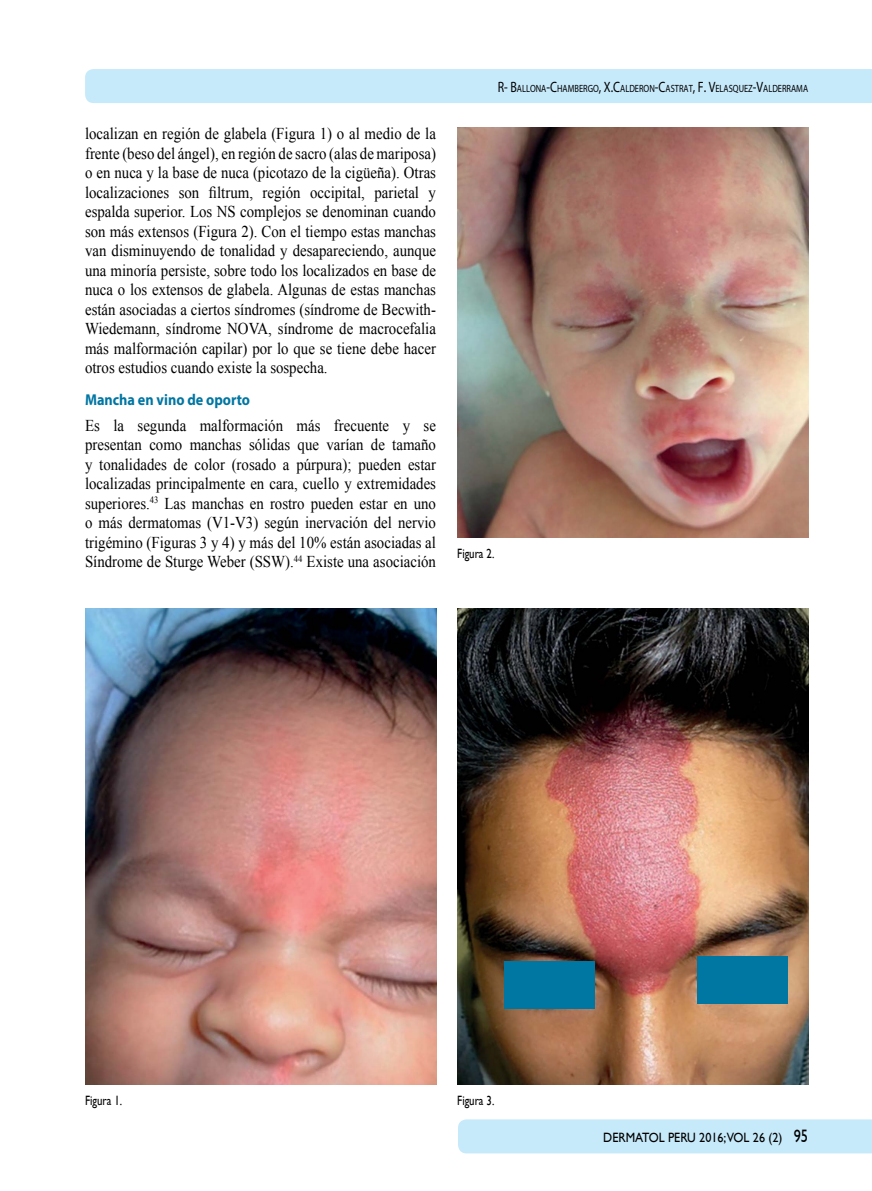
<style>
.page{position:relative;width:872px;height:1191px;background:#fff}
.page>*{position:absolute;margin:0;border:0;box-sizing:border-box;transform-origin:0 0}
.t1{font:16.5px/19.5px "Times New Roman";color:#000;text-align:justify;scale:.9 1}
.t2{font:700 15.75px "Myriad Pro";color:#0076a3;scale:.9 1}
.t3{font:13.5px "Gill Sans";color:#000;scale:.9 1}
.t4{font:13.5px "Gill Sans";color:#000;scale:.8 1}
.t5{font:10.5px "Myriad Pro";color:#000;scale:.8 1}
.s1{font-size:15px}
.s2{font-size:18px}
</style>
<div class="page">
<div style="left:85px;top:69px;width:787px;height:34px;background:#c7eafb"></div>
<div style="left:458px;top:1119px;width:414px;height:34px;background:#c7eafb"></div>
<img style="left:85px;top:609px;width:351px;height:475px">
<img style="left:457px;top:128px;width:351px;height:409px">
<img style="left:457px;top:609px;width:351px;height:475px">
<div style="left:504px;top:961px;width:90px;height:47px;background:#0076a3"></div>
<div style="left:697px;top:956px;width:91px;height:47px;background:#0076a3"></div>
<p class="t1" style="left:85px;top:123px;width:391px">localizan en región de glabela (Figura 1) o al medio de la frente (beso del ángel), en región de sacro (alas de mariposa) o en nuca y la base de nuca (picotazo de la cigüeña). Otras localizaciones son filtrum, región occipital, parietal y espalda superior. Los NS complejos se denominan cuando son más extensos (Figura 2). Con el tiempo estas manchas van disminuyendo de tonalidad y desapareciendo, aunque una minoría persiste, sobre todo los localizados en base de nuca o los extensos de glabela. Algunas de estas manchas están asociadas a ciertos síndromes (síndrome de Becwith-Wiedemann, síndrome NOVA, síndrome de macrocefalia más malformación capilar) por lo que se tiene debe hacer otros estudios cuando existe la sospecha.</p>
<p class="t2" style="left:85px;top:389px;width:185px">Mancha en vino de oporto</p>
<p class="t1" style="left:85px;top:415px;width:391px">Es la segunda malformación más frecuente y se presentan como manchas sólidas que varían de tamaño y tonalidades de color (rosado a púrpura); pueden estar localizadas principalmente en cara, cuello y extremidades superiores.<sup>43</sup> Las manchas en rostro pueden estar en uno o más dermatomas (V1-V3) según inervación del nervio trigémino (Figuras 3 y 4) y más del 10% están asociadas al Síndrome de Sturge Weber (SSW).<sup>44</sup> Existe una asociación</p>
<p class="t5" style="left:498px;top:82px;width:389px"><span class="s1">R- B</span>ALLONA<span class="s1">-C</span>HAMBERGO<span class="s1">, X.C</span>ALDERON<span class="s1">-C</span>ASTRAT<span class="s1">, F. V</span>ELASQUEZ<span class="s1">-V</span>ALDERRAMA</p>
<p class="t4" style="left:457px;top:545px;width:48px">Figura 2.</p>
<p class="t4" style="left:85px;top:1092px;width:48px">Figura 1.</p>
<p class="t4" style="left:457px;top:1092px;width:48px">Figura 3.</p>
<p class="t3" style="left:603px;top:1129px;width:229px">DERMATOL PERU 2016;VOL 26 (2) <span class="s2">95</span></p>
</div>
